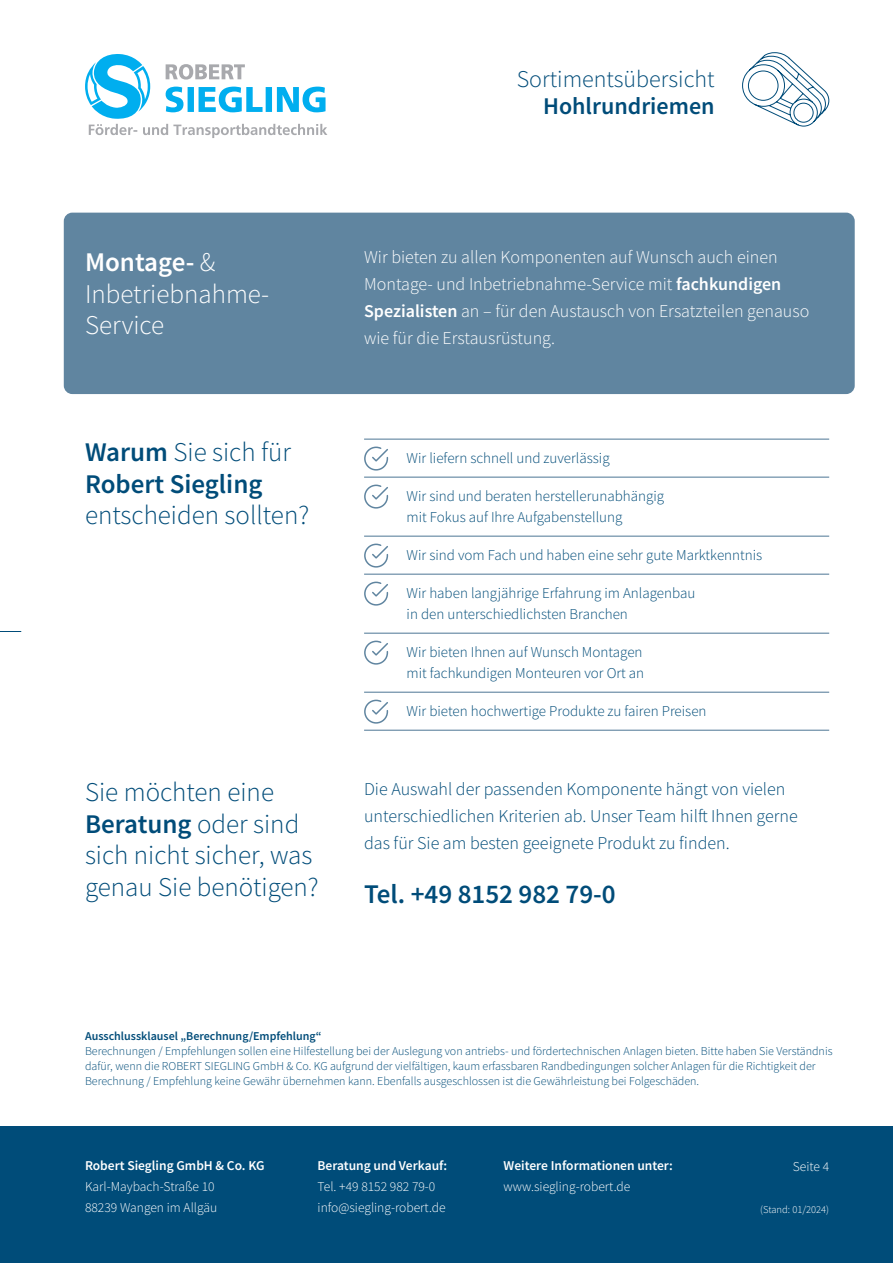
<style>
.page{position:relative;width:893px;height:1263px;background:#fff}
.page>*{position:absolute;margin:0;border:0;box-sizing:border-box;transform-origin:0 0}
.t1{font:300 27px/31.5px "Source Sans Pro";color:#004c79}
.t2{font:600 27px/31.5px "Source Sans Pro";color:#004c79}
.t3{font:300 27px/31.5px "Source Sans Pro";color:#fff}
.t4{font:300 24px "Source Sans Pro";color:#004c79}
.t5{font:600 24px "Source Sans Pro";color:#004c79}
.t6{font:300 18px/27px "Source Sans Pro";color:#fff}
.t7{font:300 18px/27px "Source Sans Pro";color:#004c79}
.t8{font:300 15px/21px "Source Sans Pro";color:#004c79}
.t9{font:300 13.5px/21px "Source Sans Pro";color:#fff}
.t10{font:600 13.5px "Source Sans Pro";color:#fff}
.t11{font:300 12px/15px "Source Sans Pro";color:#004c79}
.t12{font:600 12px "Source Sans Pro";color:#004c79}
.t13{font:300 10.5px "Source Sans Pro";color:#fff}
.s1{font-weight:600}
.s2{font-weight:300}
</style>
<div class="page">
<div style="left:0;top:1127px;width:893px;height:136px;background:#004c79"></div>
<svg style="left:0;top:631px;width:21px;height:1px"></svg>
<svg style="left:742px;top:52px;width:88px;height:75px"></svg>
<svg style="left:85px;top:54px;width:242px;height:84px"></svg>
<div style="left:64px;top:213px;width:791px;height:181px;background:#6085a0;border-radius:9px"></div>
<hr style="left:364px;top:439px;width:465px;height:1px;background:#6085a0">
<hr style="left:364px;top:477px;width:465px;height:1px;background:#6085a0">
<hr style="left:364px;top:536px;width:465px;height:1px;background:#6085a0">
<hr style="left:364px;top:574px;width:465px;height:1px;background:#6085a0">
<hr style="left:364px;top:633px;width:465px;height:1px;background:#6085a0">
<hr style="left:364px;top:692px;width:465px;height:1px;background:#6085a0">
<hr style="left:364px;top:730px;width:465px;height:1px;background:#6085a0">
<svg style="left:364px;top:446px;width:25px;height:25px"></svg>
<svg style="left:364px;top:484px;width:25px;height:25px"></svg>
<svg style="left:364px;top:543px;width:25px;height:25px"></svg>
<svg style="left:364px;top:581px;width:25px;height:25px"></svg>
<svg style="left:364px;top:640px;width:25px;height:25px"></svg>
<svg style="left:364px;top:699px;width:25px;height:25px"></svg>
<h2 class="t4" style="left:517px;top:64px;width:199px">Sortimentsübersicht</h2>
<h2 class="t5" style="left:543px;top:90px;width:173px">Hohlrundriemen</h2>
<h1 class="t3" style="left:85px;top:246px;width:186px"><span class="s1">Montage-</span> &amp;<br>Inbetriebnahme-<br>Service</h1>
<h3 class="t6" style="left:364px;top:244px;width:447px">Wir bieten zu allen Komponenten auf Wunsch auch einen Montage- und Inbetriebnahme-Service mit <span class="s1">fachkundigen Spezialisten</span> an – für den Austausch von Ersatzteilen genauso wie für die Erstausrüstung.</h3>
<h1 class="t2" style="left:85px;top:436px;width:207px">Warum <span class="s2">Sie sich für<br></span>Robert Siegling</h1>
<h1 class="t1" style="left:85px;top:500px;width:226px">entscheiden sollten?</h1>
<h1 class="t1" style="left:85px;top:777px;width:235px">Sie möchten eine<br><span class="s1">Beratung</span> oder sind sich nicht sicher, was genau Sie benötigen?</h1>
<p class="t8" style="left:407px;top:448px;width:205px">Wir liefern schnell und zuverlässig</p>
<p class="t8" style="left:407px;top:486px;width:259px">Wir sind und beraten herstellerunabhängig mit Fokus auf Ihre Aufgabenstellung</p>
<p class="t8" style="left:407px;top:545px;width:357px">Wir sind vom Fach und haben eine sehr gute Marktkenntnis</p>
<p class="t8" style="left:407px;top:583px;width:290px">Wir haben langjährige Erfahrung im Anlagenbau in den unterschiedlichsten Branchen</p>
<p class="t8" style="left:407px;top:642px;width:239px">Wir bieten Ihnen auf Wunsch Montagen mit fachkundigen Monteuren vor Ort an</p>
<p class="t8" style="left:407px;top:701px;width:301px">Wir bieten hochwertige Produkte zu fairen Preisen</p>
<h3 class="t7" style="left:364px;top:775px;width:435px">Die Auswahl der passenden Komponente hängt von vielen unterschiedlichen Kriterien ab. Unser Team hilft Ihnen gerne das für Sie am besten geeignete Produkt zu finden.</h3>
<h1 class="t2" style="left:364px;top:877px;width:253px">Tel. +49 8152 982 79-0</h1>
<p class="t12" style="left:85px;top:1028px;width:238px">Ausschlussklausel „Berechnung/Empfehlung“</p>
<p class="t11" style="left:85px;top:1043px;width:749px">Berechnungen / Empfehlungen sollen eine Hilfestellung bei der Auslegung von antriebs- und fördertechnischen Anlagen bieten. Bitte haben Sie Verständnis dafür, wenn die ROBERT SIEGLING GmbH &amp; Co. KG aufgrund der vielfältigen, kaum erfassbaren Randbedingungen solcher Anlagen für die Richtigkeit der<br>Berechnung / Empfehlung keine Gewähr übernehmen kann. Ebenfalls ausgeschlossen ist die Gewährleistung bei Folgeschäden.</p>
<p class="t10" style="left:85px;top:1156px;width:181px">Robert Siegling GmbH &amp; Co. KG</p>
<p class="t9" style="left:85px;top:1176px;width:134px">Karl-Maybach-Straße 10<br>88239 Wangen im Allgäu</p>
<p class="t10" style="left:318px;top:1156px;width:131px">Beratung und Verkauf:</p>
<p class="t9" style="left:318px;top:1176px;width:130px">Tel. +49 8152 982 79-0 info@siegling-robert.de</p>
<p class="t10" style="left:504px;top:1156px;width:171px">Weitere Informationen unter:</p>
<p class="t9" style="left:504px;top:1176px;width:128px">www.siegling-robert.de</p>
<p class="t9" style="left:793px;top:1156px;width:38px">Seite 4</p>
<p class="t13" style="left:760px;top:1203px;width:70px">(Stand: 01/2024)</p>
</div>
